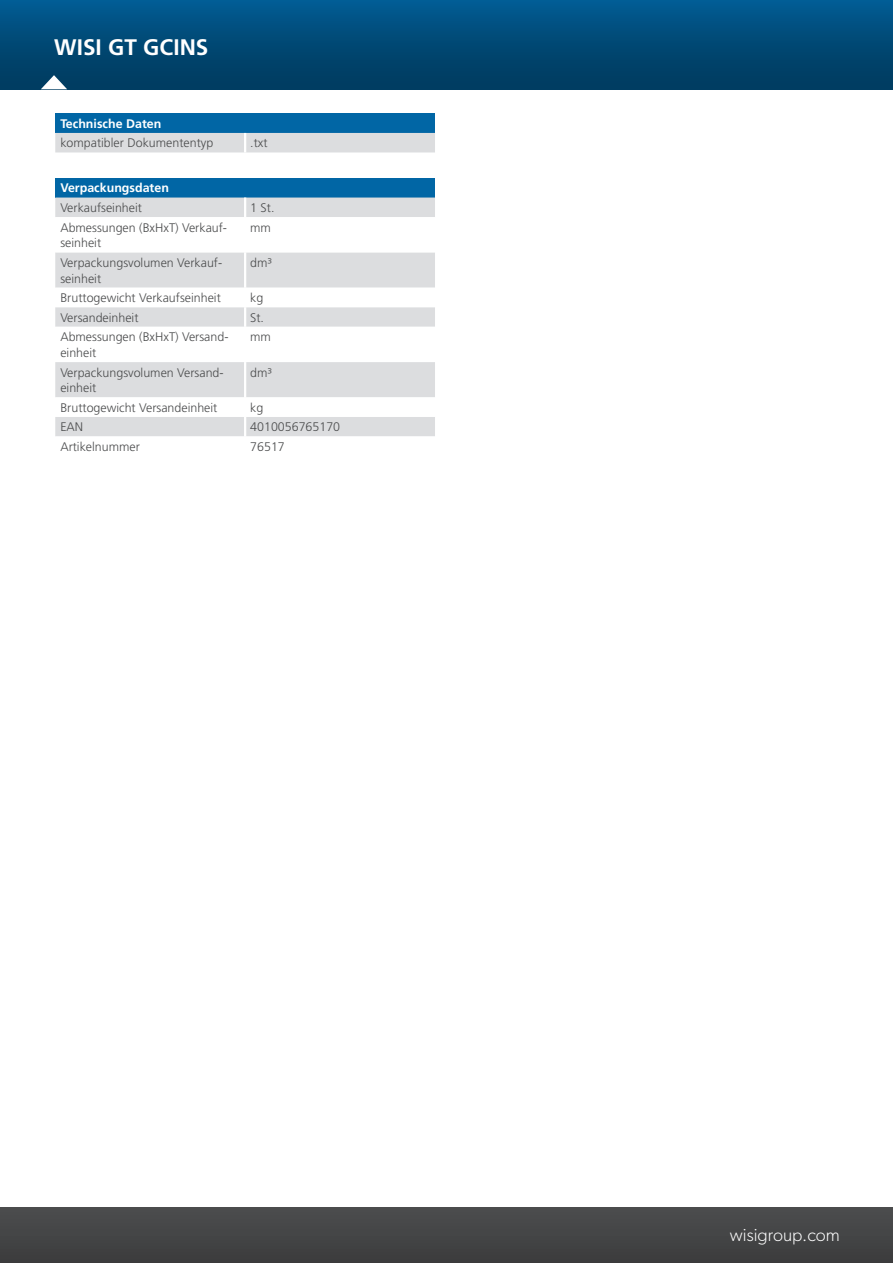
<style>
.page{position:relative;width:893px;height:1263px;background:#fff}
.page>*{position:absolute;margin:0;border:0;box-sizing:border-box;transform-origin:0 0}
.t1{font:700 22.5px "Frutiger LT Std";color:#fff}
.t2{font:300 18px "Gibson";color:#fff}
.t3{font:300 12.45px/15.8px "Frutiger LT Std";color:#4b4c4d}
.t4{font:700 12.45px "Frutiger LT Std";color:#fff}
</style>
<div class="page">
<div style="left:0;top:0;width:893px;height:89px;background:linear-gradient(to bottom,#015b91,#00395b)"></div>
<div style="left:0;top:1208px;width:893px;height:55px;background:#454647"></div>
<svg style="left:41px;top:75px;width:26px;height:14px"></svg>
<div style="left:55px;top:113px;width:380px;height:20px;background:#0166a5"></div>
<div style="left:55px;top:133px;width:380px;height:19px;background:#dcdddf"></div>
<div style="left:55px;top:178px;width:380px;height:20px;background:#0166a5"></div>
<div style="left:55px;top:198px;width:380px;height:19px;background:#dcdddf"></div>
<svg style="left:55px;top:252px;width:380px;height:184px;fill:#dcdddf"></svg>
<svg style="left:244px;top:198px;width:2px;height:19px"></svg>
<hr style="left:244px;top:252px;width:2px;height:36px;background:#fff">
<svg style="left:244px;top:288px;width:2px;height:19px"></svg>
<hr style="left:244px;top:307px;width:2px;height:20px;background:#fff">
<hr style="left:244px;top:327px;width:2px;height:35px;background:#fff">
<hr style="left:244px;top:362px;width:2px;height:35px;background:#fff">
<hr style="left:244px;top:397px;width:2px;height:20px;background:#fff">
<svg style="left:244px;top:417px;width:2px;height:19px"></svg>
<h1 class="t1" style="left:54px;top:34px;width:156px">WISI GT GCINS</h1>
<p class="t4" style="left:60px;top:116px;width:102px">Technische Daten</p>
<p class="t3" style="left:60px;top:135px;width:154px">kompatibler Dokumententyp</p>
<p class="t3" style="left:250px;top:135px;width:19px">.txt</p>
<p class="t4" style="left:60px;top:181px;width:110px">Verpackungsdaten</p>
<p class="t3" style="left:60px;top:200px;width:83px">Verkaufseinheit</p>
<p class="t3" style="left:250px;top:200px;width:26px">1 St.</p>
<p class="t3" style="left:60px;top:220px;width:168px">Abmessungen (BxHxT) Verkauf&shy;seinheit</p>
<p class="t3" style="left:250px;top:220px;width:22px">mm</p>
<p class="t3" style="left:60px;top:255px;width:163px">Verpackungsvolumen Verkauf&shy;seinheit</p>
<p class="t3" style="left:250px;top:255px;width:23px">dm³</p>
<p class="t3" style="left:60px;top:290px;width:162px">Bruttogewicht Verkaufseinheit</p>
<p class="t3" style="left:250px;top:290px;width:15px">kg</p>
<p class="t3" style="left:60px;top:310px;width:80px">Versandeinheit</p>
<p class="t3" style="left:250px;top:310px;width:15px">St.</p>
<p class="t3" style="left:60px;top:329px;width:170px">Abmessungen (BxHxT) Versand&shy;einheit</p>
<p class="t3" style="left:250px;top:329px;width:22px">mm</p>
<p class="t3" style="left:60px;top:365px;width:165px">Verpackungsvolumen Versand&shy;einheit</p>
<p class="t3" style="left:250px;top:365px;width:23px">dm³</p>
<p class="t3" style="left:60px;top:400px;width:159px">Bruttogewicht Versandeinheit</p>
<p class="t3" style="left:250px;top:400px;width:15px">kg</p>
<p class="t3" style="left:60px;top:419px;width:24px">EAN</p>
<p class="t3" style="left:250px;top:419px;width:91px">4010056765170</p>
<p class="t3" style="left:60px;top:439px;width:81px">Artikelnummer</p>
<p class="t3" style="left:250px;top:439px;width:36px">76517</p>
<h2 class="t2" style="left:730px;top:1224px;width:111px">wisigroup.com</h2>
</div>
